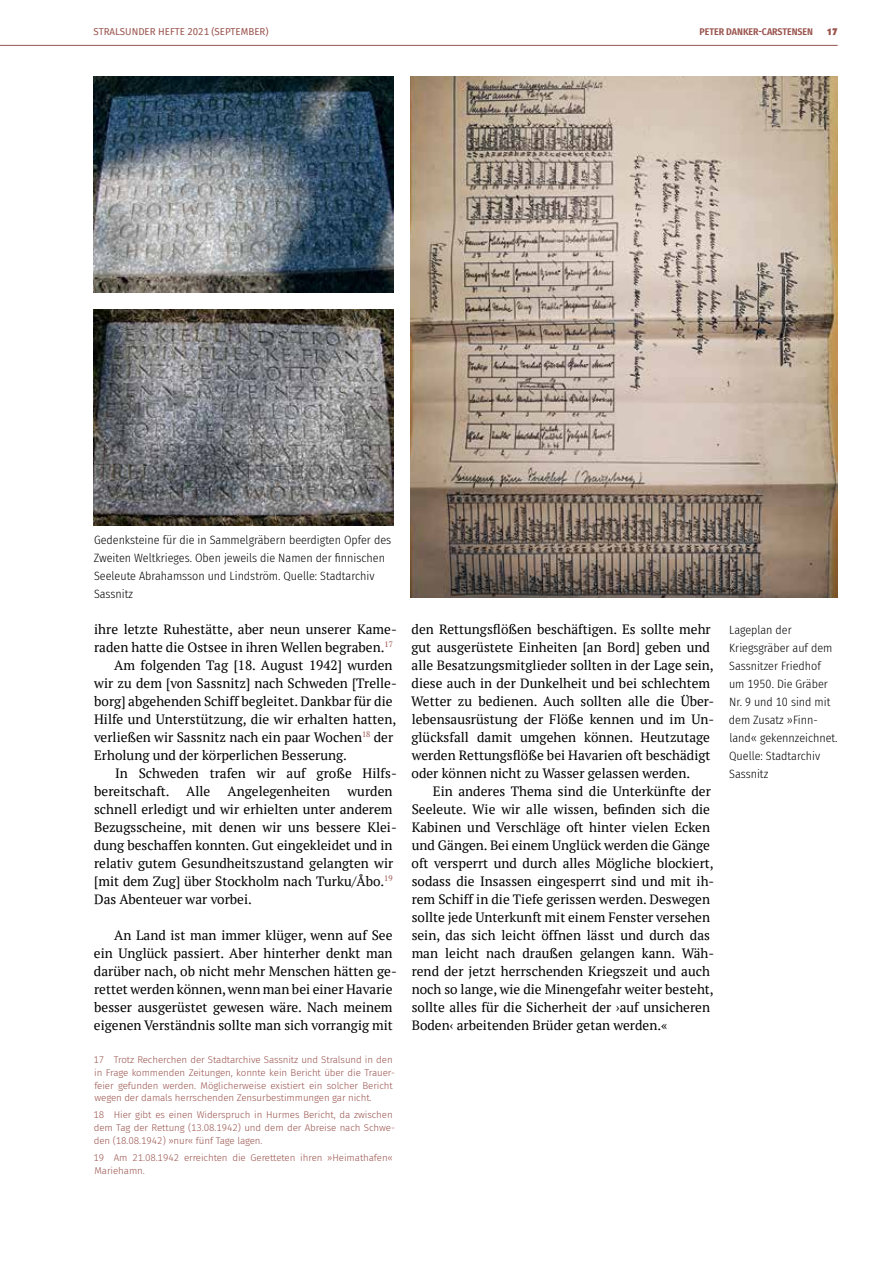
<style>
.page{position:relative;width:893px;height:1263px;background:#fff}
.page>*{position:absolute;margin:0;border:0;box-sizing:border-box;transform-origin:0 0}
.t1{font:13.5px/18px "PT Serif";color:#000}
.t2{font:300 12px/18px "Fira Sans Condensed";color:#000}
.t3{font:300 9.75px/12.8px "Fira Sans";letter-spacing:-.01em;color:#9a544e}
.t4{font:9.75px "Fira Sans";color:#9a544e}
.t5{font:600 9.75px "Fira Sans Condensed";color:#9a544e}
.t6{font:900 9.75px "Kabel IT Cby BT";color:#9a544e}
</style>
<div class="page">
<hr style="left:0;top:45px;width:838px;height:1px;background:#9a544e">
<img style="left:94px;top:310px;width:299px;height:216px">
<img style="left:93px;top:77px;width:300px;height:216px">
<img style="left:411px;top:77px;width:427px;height:521px">
<p class="t4" style="left:94px;top:25px;width:176px">STRALSUNDER HEFTE 2021 (SEPTEMBER)</p>
<p class="t5" style="left:699px;top:24px;width:115px">PETER DANKER-CARSTENSEN</p>
<p class="t6" style="left:827px;top:26px;width:12px">17</p>
<p class="t2" style="left:94px;top:530px;width:299px">Gedenksteine für die in Sammelgräbern beerdigten Opfer des Zweiten Weltkrieges. Oben jeweils die Namen der finnischen Seeleute Abrahamsson und Lindström. Quelle: Stadtarchiv Sassnitz</p>
<p class="t1" style="left:94px;top:620px;width:304px">ihre letzte Ruhestätte, aber neun unserer Kame-</p>
<p class="t1" style="left:94px;top:638px;width:300px">raden hatte die Ostsee in ihren Wellen begraben.<sup>17</sup></p>
<p class="t1" style="left:114px;top:656px;width:280px">Am folgenden Tag [18. August 1942] wurden</p>
<p class="t1" style="left:94px;top:674px;width:304px">wir zu dem [von Sassnitz] nach Schweden [Trelle-</p>
<p class="t1" style="left:94px;top:692px;width:300px">borg] abgehenden Schiff begleitet. Dankbar für die</p>
<p class="t1" style="left:94px;top:710px;width:304px">Hilfe und Unterstützung, die wir erhalten hatten,</p>
<p class="t1" style="left:94px;top:728px;width:301px">verließen wir Sassnitz nach ein paar Wochen<sup>18</sup> der</p>
<p class="t1" style="left:94px;top:746px;width:254px">Erholung und der körperlichen Besserung.</p>
<p class="t1" style="left:115px;top:764px;width:281px">In Schweden trafen wir auf große Hilfs-</p>
<p class="t1" style="left:94px;top:782px;width:118px">bereitschaft. Alle</p>
<p class="t1" style="left:228px;top:782px;width:104px">Angelegenheiten</p>
<p class="t1" style="left:94px;top:782px;width:304px;text-indent:253px">wurden schnell erledigt und wir erhielten unter anderem Bezugsscheine, mit denen wir uns bessere Klei&shy;dung beschaffen konnten. Gut eingekleidet und in relativ gutem Gesundheitszustand gelangten wir [mit dem Zug] über Stockholm nach Turku/Åbo.<sup>19<br></sup>Das Abenteuer war vorbei.</p>
<p class="t1" style="left:94px;top:926px;width:304px;text-indent:20px">An Land ist man immer klüger, wenn auf See ein Unglück passiert. Aber hinterher denkt man darüber nach, ob nicht mehr Menschen hätten ge&shy;rettet werden können, wenn man bei einer Havarie besser ausgerüstet gewesen wäre. Nach meinem eigenen Verständnis sollte man sich vorrangig mit</p>
<p class="t3" style="left:93px;top:1053px;width:303px">17 Trotz Recherchen der Stadtarchive Sassnitz und Stralsund in den in Frage kommenden Zeitungen, konnte kein Bericht über die Trauer&shy;feier gefunden werden. Möglicherweise existiert ein solcher Bericht wegen der damals herrschenden Zensurbestimmungen gar nicht.</p>
<p class="t3" style="left:93px;top:1108px;width:303px">18 Hier gibt es einen Widerspruch in Hurmes Bericht, da zwischen dem Tag der Rettung (13.08.1942) und dem der Abreise nach Schwe&shy;den (18.08.1942) »nur« fünf Tage lagen.</p>
<p class="t3" style="left:93px;top:1151px;width:301px">19 Am 21.08.1942 erreichten die Geretteten ihren »Heimathafen«<br>Mariehamn.</p>
<p class="t1" style="left:411px;top:620px;width:305px">den Rettungsflößen beschäftigen. Es sollte mehr gut ausgerüstete Einheiten [an Bord] geben und alle Besatzungsmitglieder sollten in der Lage sein, diese auch in der Dunkelheit und bei schlechtem Wetter zu bedienen. Auch sollten alle die Über&shy;lebensausrüstung der Flöße kennen und im Un&shy;glücksfall damit umgehen können. Heutzutage werden Rettungsflöße bei Havarien oft beschädigt oder können nicht zu Wasser gelassen werden.</p>
<p class="t1" style="left:412px;top:782px;width:304px;text-indent:21px">Ein anderes Thema sind die Unterkünfte der Seeleute. Wie wir alle wissen, befinden sich die Kabinen und Verschläge oft hinter vielen Ecken und Gängen. Bei einem Unglück werden die Gänge oft versperrt und durch alles Mögliche blockiert, sodass die Insassen eingesperrt sind und mit ih&shy;rem Schiff in die Tiefe gerissen werden. Deswegen sollte jede Unterkunft mit einem Fenster versehen sein, das sich leicht öffnen lässt und durch das man leicht nach draußen gelangen kann. Wäh&shy;rend der jetzt herrschenden Kriegszeit und auch noch so lange, wie die Minengefahr weiter besteht, sollte alles für die Sicherheit der ›auf unsicheren Boden‹ arbeitenden Brüder getan werden.«</p>
<p class="t2" style="left:729px;top:620px;width:110px">Lageplan der<br>Kriegsgräber auf dem<br>Sassnitzer Friedhof um 1950. Die Gräber<br>Nr. 9 und 10 sind mit dem Zusatz »Finn&shy;land« gekennzeichnet.<br>Quelle: Stadtarchiv<br>Sassnitz</p>
</div>
